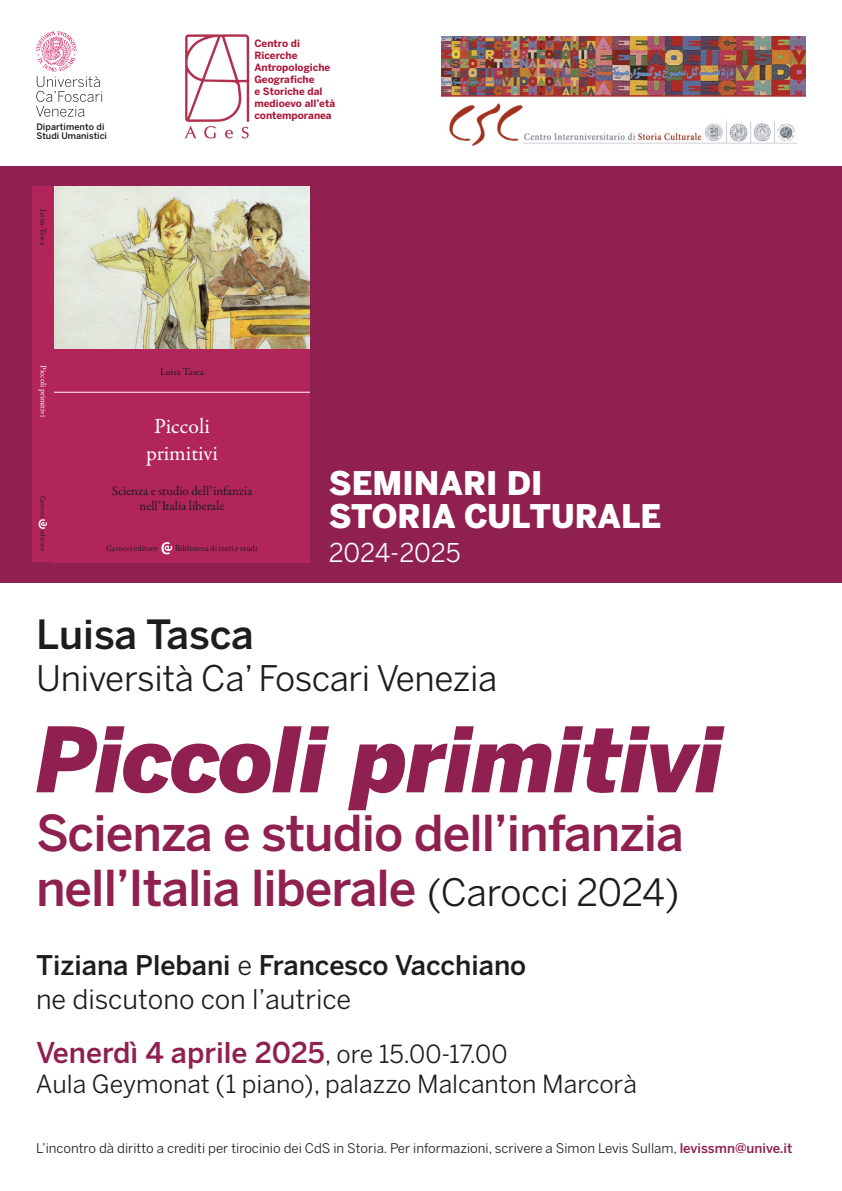
<style>
.page{position:relative;width:842px;height:1191px;background:#fff}
.page>*{position:absolute;margin:0;border:0;box-sizing:border-box;transform-origin:0 0}
.t1{font:italic 900 89.2px "Benton Sans";letter-spacing:-.01em;color:#8f2050}
.t2{font:500 49.1px/54.7px "Benton Sans";letter-spacing:-.02em;color:#8f2050}
.t3{font:500 40px "Benton Sans";letter-spacing:-.005em;color:#1d1d1b}
.t4{font:35px "Benton Sans";letter-spacing:-.01em;color:#1d1d1b}
.t5{font:900 32.3px/33.4px "Benton Sans";color:#fff}
.t6{font:500 28.5px "Benton Sans";color:#8f2050}
.t7{font:500 26.9px/33.9px "Benton Sans";color:#1d1d1b}
.t8{font:25.6px "Benton Sans";letter-spacing:-.01em;color:#fff}
.t9{font:24.8px "Benton Sans";color:#1d1d1b}
.t10{font:21.7px/26.5px "Garamond Premr Pro";color:#fff;text-align:center}
.t11{font:13.2px "Benton Sans";color:#1d1d1b}
.t12{font:13.2px/14.5px "Garamond Premr Pro";letter-spacing:-.01em;color:#1d1d1b;text-align:center}
.t13{font:10.2px "Garamond Premr Pro";color:#1d1d1b}
.t14{font:700 10px/12px "Benton Sans";color:#ad1739}
.t15{font:9px "Filosofia";letter-spacing:-.015em;color:#1d1d1b}
.t16{font:500 8.9px/8.9px "Benton Sans";color:#1d1d1b}
.t17{font:8.9px "Filosofia";letter-spacing:-.01em;color:#1d1d1b}
.t18{font:8.4px "Garamond Premr Pro";color:#fff}
.t19{font:8.4px "Garamond Premr Pro";color:#1d1d1b}
.t20{font:7.4px "Filosofia";letter-spacing:.005em;color:#1d1d1b}
.s1{font-weight:400;font-size:37.4px;color:#1d1d1b}
.s2{font-weight:400}
.s3{font-weight:400;font-size:24.8px;color:#1d1d1b}
.s4{font-weight:500;color:#8f2050}
</style>
<div class="page">
<div style="left:0;top:166px;width:842px;height:417px;background:#8f2050"></div>
<img style="left:185px;top:34px;width:65px;height:105px">
<img style="left:441px;top:36px;width:365px;height:109px">
<svg style="left:36px;top:31px;width:66px;height:86px"></svg>
<img style="left:54px;top:186px;width:256px;height:163px">
<div style="left:32px;top:186px;width:22px;height:376px;background:#b1255b"></div>
<div style="left:52px;top:349px;width:258px;height:213px;background:#b1255b"></div>
<hr style="left:54px;top:392px;width:256px;height:1px;background:#fff">
<svg style="left:161px;top:542px;width:11px;height:12px"></svg>
<svg style="left:39px;top:519px;width:8px;height:10px"></svg>
<p class="t16" style="left:36px;top:122px;width:72px">Dipartimento di<br>Studi Umanistici</p>
<p class="t19" style="left:48px;top:209px;width:38px;rotate:90deg">Luisa Tasca</p>
<p class="t14" style="left:254px;top:37px;width:82px">Centro di<br>Ricerche<br>Antropologiche<br>Geografiche<br>e Storiche dal medioevo all’età contemporanea</p>
<p class="t18" style="left:48px;top:365px;width:53px;rotate:90deg">Piccoli primitivi</p>
<p class="t20" style="left:47px;top:495px;width:24px;rotate:90deg">Carocci</p>
<p class="t20" style="left:47px;top:530px;width:23px;rotate:90deg">editore</p>
<p class="t13" style="left:160px;top:365px;width:45px">Luisa Tasca</p>
<h3 class="t10" style="left:146px;top:414px;width:74px">Piccoli primitivi</h3>
<p class="t12" style="left:112px;top:484px;width:142px">Scienza e studio dell’infanzia nell’Italia liberale</p>
<p class="t15" style="left:107px;top:543px;width:53px">Carocci editore</p>
<p class="t17" style="left:175px;top:543px;width:84px">Biblioteca di testi e studi</p>
<h3 class="t5" style="left:329px;top:466px;width:334px">SEMINARI DI<br>STORIA CULTURALE</h3>
<h3 class="t8" style="left:329px;top:537px;width:133px">2024-2025</h3>
<h3 class="t3" style="left:36px;top:610px;width:219px">Luisa Tasca</h3>
<h3 class="t4" style="left:36px;top:657px;width:463px">Università Ca’ Foscari Venezia</h3>
<h1 class="t1" style="left:36px;top:706px;width:689px">Piccoli primitivi</h1>
<h2 class="t2" style="left:36px;top:805px;width:649px">Scienza e studio dell’infanzia nell’Italia liberale <span class="s1">(Carocci 2024)</span></h2>
<h3 class="t7" style="left:36px;top:948px;width:492px">Tiziana Plebani <span class="s2">e</span> Francesco Vacchiano <span class="s2">ne discutono con l’autrice</span></h3>
<h3 class="t6" style="left:36px;top:1035px;width:473px">Venerdì 4 aprile 2025<span class="s3">, ore 15.00-17.00</span></h3>
<h3 class="t9" style="left:36px;top:1069px;width:602px">Aula Geymonat (1 piano), palazzo Malcanton Marcorà</h3>
<p class="t11" style="left:36px;top:1140px;width:758px">L’incontro dà diritto a crediti per tirocinio dei CdS in Storia. Per informazioni, scrivere a Simon Levis Sullam, <span class="s4">levissmn@unive.it</span></p>
</div>
